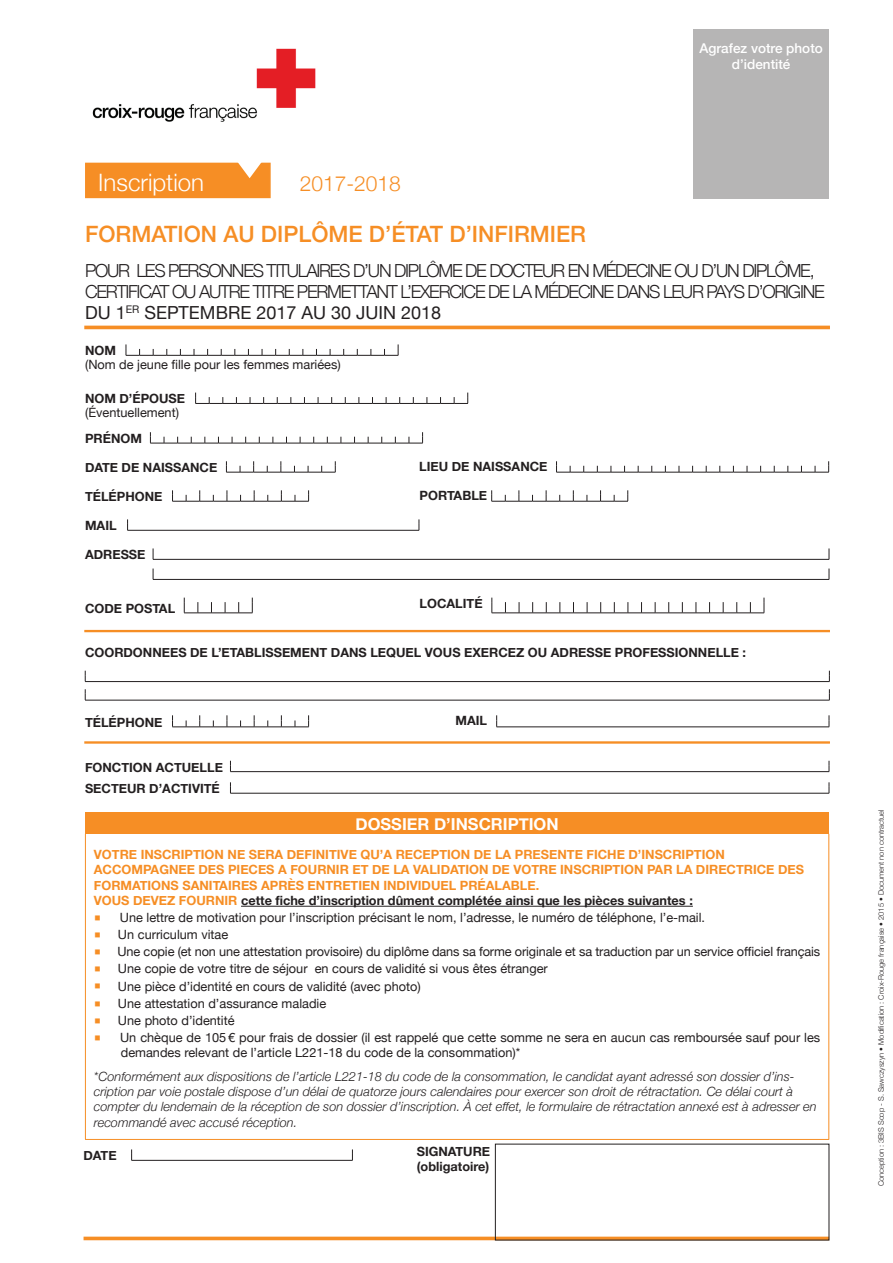
<style>
.page{position:relative;width:893px;height:1263px;background:#fff}
.page>*{position:absolute;margin:0;border:0;box-sizing:border-box;transform-origin:0 0}
.t1{font:300 24px "Helvetica Neue";color:#fff}
.t2{font:500 22.5px "Helvetica Neue";color:#f68e25}
.t3{font:300 21px "Helvetica Neue";color:#f68e25}
.t4{font:300 18px/21px "Helvetica Neue";letter-spacing:-.07em;color:#231f20}
.t5{font:700 16.5px "Helvetica Neue";color:#fff}
.t6{font:500 13.5px/16.2px "Helvetica Neue";color:#fff;text-align:center}
.t7{font:12.75px/17.1px "Helvetica Neue";color:#231f20}
.t8{font:italic 300 12.75px/15.3px "Helvetica Neue";color:#231f20}
.t9{font:700 12.75px/15.3px "Helvetica Neue";color:#f68e25}
.t10{font:700 12.75px/21.6px "Helvetica Neue";color:#231f20}
.t11{font:300 7.5px "Helvetica Neue";color:#231f20}
.s1{font-weight:400}
.s2{color:#231f20}
</style>
<div class="page">
<hr style="left:84px;top:326px;width:746px;height:3px;background:#f68e25">
<svg style="left:126px;top:344px;width:273px;height:12px"></svg>
<svg style="left:195px;top:393px;width:273px;height:11px"></svg>
<svg style="left:150px;top:432px;width:273px;height:12px"></svg>
<svg style="left:226px;top:461px;width:110px;height:12px"></svg>
<svg style="left:556px;top:461px;width:273px;height:12px"></svg>
<svg style="left:172px;top:490px;width:137px;height:12px"></svg>
<svg style="left:491px;top:490px;width:137px;height:12px"></svg>
<hr style="left:127px;top:530px;width:292px;height:1px;background:#231f20">
<hr style="left:153px;top:559px;width:676px;height:1px;background:#231f20">
<hr style="left:153px;top:579px;width:676px;height:1px;background:#231f20">
<svg style="left:184px;top:598px;width:69px;height:16px"></svg>
<svg style="left:492px;top:598px;width:273px;height:16px"></svg>
<hr style="left:85px;top:681px;width:745px;height:1px;background:#231f20">
<hr style="left:85px;top:700px;width:745px;height:1px;background:#231f20">
<svg style="left:172px;top:715px;width:137px;height:13px"></svg>
<svg style="left:496px;top:715px;width:1px;height:12px"></svg>
<svg style="left:829px;top:715px;width:1px;height:12px"></svg>
<hr style="left:496px;top:727px;width:333px;height:1px;background:#231f20">
<hr style="left:230px;top:771px;width:599px;height:1px;background:#231f20">
<hr style="left:230px;top:793px;width:599px;height:1px;background:#231f20">
<div style="left:85px;top:812px;width:744px;height:22px;background:#f68e25"></div>
<hr style="left:85px;top:834px;width:1px;height:305px;background:#f68e25">
<hr style="left:828px;top:834px;width:1px;height:305px;background:#f68e25">
<hr style="left:85px;top:1139px;width:744px;height:1px;background:#f68e25">
<hr style="left:241px;top:906px;width:452px;height:1px;background:#231f20">
<svg style="left:84px;top:1236px;width:743px;height:4px;background:#ed9a47"></svg>
<div style="left:693px;top:30px;width:136px;height:169px;background:#b6b5b5"></div>
<div style="left:85px;top:163px;width:186px;height:35px;background:#f68e25"></div>
<svg style="left:237px;top:162px;width:25px;height:16px"></svg>
<div style="left:84px;top:630px;width:746px;height:2px;border:2px solid #f68e25"></div>
<div style="left:84px;top:741px;width:746px;height:3px;border:2px solid #f68e25"></div>
<hr style="left:131px;top:1160px;width:222px;height:1px;background:#231f20">
<img style="left:92px;top:48px;width:224px;height:74px">
<h1 class="t1" style="left:98px;top:163px;width:107px">Inscription</h1>
<h3 class="t3" style="left:300px;top:166px;width:103px">2017-2018</h3>
<p class="t6" style="left:699px;top:40px;width:125px">Agrafez votre photo d’identité</p>
<h2 class="t2" style="left:85px;top:216px;width:503px">FORMATION AU DIPLÔME D’ÉTAT D’INFIRMIER</h2>
<h3 class="t4" style="left:85px;top:259px;width:741px">POUR LES PERSONNES TITULAIRES D’UN DIPLÔME DE DOCTEUR EN MÉDECINE OU D’UN DIPLÔME,<br>CERTIFICAT OU AUTRE TITRE PERMETTANT L’EXERCICE DE LA MÉDECINE DANS LEUR PAYS D’ORIGINE<br><span class="s1">DU 1</span><sup>ER</sup> <span class="s1">SEPTEMBRE 2017 AU 30 JUIN 2018</span></h3>
<p class="t10" style="left:85px;top:340px;width:32px">NOM</p>
<p class="t7" style="left:85px;top:357px;width:257px">(Nom de jeune fille pour les femmes mariées)</p>
<p class="t10" style="left:85px;top:388px;width:102px">NOM D’ÉPOUSE</p>
<p class="t7" style="left:85px;top:405px;width:95px">(Éventuellement)</p>
<p class="t10" style="left:85px;top:428px;width:58px">PRÉNOM</p>
<p class="t10" style="left:85px;top:457px;width:134px">DATE DE NAISSANCE</p>
<p class="t10" style="left:419px;top:456px;width:130px">LIEU DE NAISSANCE</p>
<p class="t10" style="left:85px;top:486px;width:79px">TÉLÉPHONE</p>
<p class="t10" style="left:420px;top:485px;width:69px">PORTABLE</p>
<p class="t10" style="left:85px;top:515px;width:33px">MAIL</p>
<p class="t10" style="left:85px;top:544px;width:62px">ADRESSE</p>
<p class="t10" style="left:85px;top:598px;width:92px">CODE POSTAL</p>
<p class="t10" style="left:420px;top:593px;width:65px">LOCALITÉ</p>
<p class="t10" style="left:85px;top:642px;width:663px">COORDONNEES DE L’ETABLISSEMENT DANS LEQUEL VOUS EXERCEZ OU ADRESSE PROFESSIONNELLE :</p>
<p class="t10" style="left:85px;top:712px;width:79px">TÉLÉPHONE</p>
<p class="t10" style="left:456px;top:710px;width:33px">MAIL</p>
<p class="t10" style="left:85px;top:757px;width:139px">FONCTION ACTUELLE<br>SECTEUR D’ACTIVITÉ</p>
<p class="t5" style="left:355px;top:811px;width:205px">DOSSIER D’INSCRIPTION</p>
<p class="t9" style="left:94px;top:847px;width:712px">VOTRE INSCRIPTION NE SERA DEFINITIVE QU’A RECEPTION DE LA PRESENTE FICHE D’INSCRIPTION ACCOMPAGNEE DES PIECES A FOURNIR ET DE LA VALIDATION DE VOTRE INSCRIPTION PAR LA DIRECTRICE DES FORMATIONS SANITAIRES APRÈS ENTRETIEN INDIVIDUEL PRÉALABLE.<br>VOUS DEVEZ FOURNIR <span class="s2">cette fiche d’inscription dûment complétée ainsi que les pièces suivantes :</span></p>
<p class="t7" style="left:118px;top:910px;width:704px">Une lettre de motivation pour l’inscription précisant le nom, l’adresse, le numéro de téléphone, l’e-mail.<br>Un curriculum vitae<br>Une copie (et non une attestation provisoire) du diplôme dans sa forme originale et sa traduction par un service officiel français Une copie de votre titre de séjour en cours de validité si vous êtes étranger<br>Une pièce d’identité en cours de validité (avec photo)<br>Une attestation d’assurance maladie<br>Une photo d’identité<br>Un chèque de 105 € pour frais de dossier (il est rappelé que cette somme ne sera en aucun cas remboursée sauf pour les</p>
<p class="t7" style="left:121px;top:1044px;width:401px">demandes relevant de l’article L221-18 du code de la consommation)*</p>
<p class="t8" style="left:94px;top:1068px;width:724px">*Conformément aux dispositions de l’article L221-18 du code de la consommation, le candidat ayant adressé son dossier d’ins&shy;cription par voie postale dispose d’un délai de quatorze jours calendaires pour exercer son droit de rétractation. Ce délai court à compter du lendemain de la réception de son dossier d’inscription. À cet effet, le formulaire de rétractation annexé est à adresser en recommandé avec accusé réception.</p>
<p class="t10" style="left:84px;top:1145px;width:35px">DATE</p>
<p class="t10" style="left:417px;top:1144px;width:75px;line-height:15.3px">SIGNATURE (obligatoire)</p>
<p class="t11" style="left:875px;top:1186px;width:379px;rotate:-90deg">Conception : 3BIS Scop - S. Sawczyszyn • Modification : Croix-Rouge française • 2015 • Document non contractuel</p>
</div>
